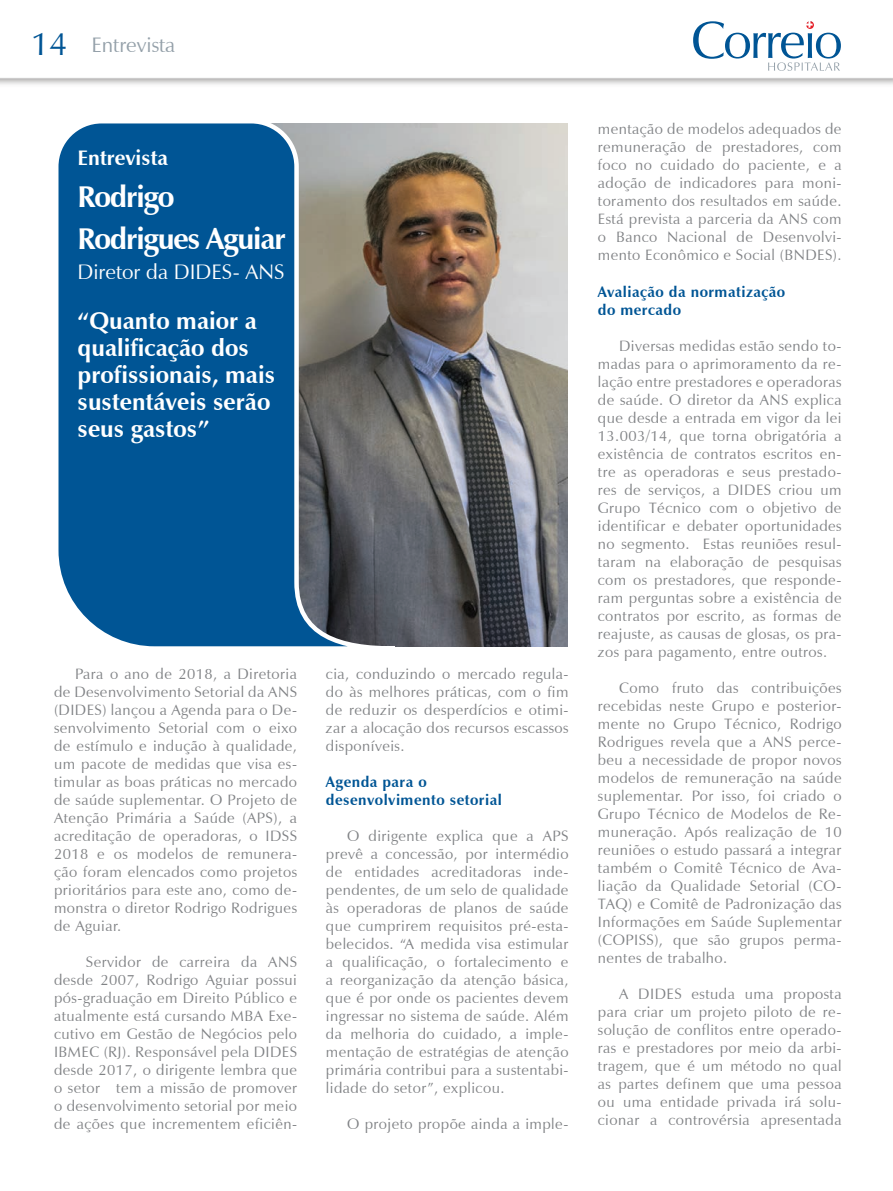
<style>
.page{position:relative;width:893px;height:1191px;background:#fff}
.page>*{position:absolute;margin:0;border:0;box-sizing:border-box;transform-origin:0 0}
.t1{font:33px "Zapf Humanist 601 BT";color:#005595}
.t2{font:700 30px/42px "Zapf Humanist 601 BT";letter-spacing:-.04em;color:#fff}
.t3{font:700 24px/27px "Zapf Humanist 601 BT";color:#fff}
.t4{font:21px "Zapf Humanist 601 BT";color:#fff}
.t5{font:21px "Zapf Humanist 601 BT";color:#94a0a9}
.t6{font:700 21px "Zapf Humanist 601 BT";color:#fff}
.t7{font:15px/18px "Zapf Humanist 601 BT";letter-spacing:.03em;color:#808285;text-align:justify}
.t8{font:700 15px/18px "Zapf Humanist 601 BT";letter-spacing:.03em;color:#005595}
</style>
<div class="page">
<svg style="left:693px;top:21px;width:148px;height:50px"></svg>
<img style="left:399px;top:124px;width:168px;height:522px">
<svg style="left:58px;top:123px;width:341px;height:524px;background:#28628c"></svg>
<h1 class="t1" style="left:31px;top:23px;width:38px">14</h1>
<h3 class="t5" style="left:91px;top:31px;width:85px">Entrevista</h3>
<h3 class="t6" style="left:78px;top:145px;width:92px">Entrevista</h3>
<h2 class="t2" style="left:78px;top:176px;width:210px">Rodrigo<br>Rodrigues Aguiar</h2>
<h3 class="t4" style="left:78px;top:259px;width:208px">Diretor da DIDES- ANS</h3>
<h3 class="t3" style="left:78px;top:307px;width:199px">“Quanto maior a qualificação dos profissionais, mais sustentáveis serão seus gastos”</h3>
<p class="t7" style="left:54px;top:665px;width:245px;text-indent:21px">Para o ano de 2018, a Diretoria de Desenvolvimento Setorial da ANS (DIDES) lançou a Agenda para o De&shy;senvolvimento Setorial com o eixo de estímulo e indução à qualidade, um pacote de medidas que visa es&shy;timular as boas práticas no mercado de saúde suplementar. O Projeto de Atenção Primária a Saúde (APS), a acreditação de operadoras, o IDSS 2018 e os modelos de remunera&shy;ção foram elencados como projetos prioritários para este ano, como de&shy;monstra o diretor Rodrigo Rodrigues de Aguiar.</p>
<p class="t7" style="left:54px;top:953px;width:245px;text-indent:32px">Servidor de carreira da ANS desde 2007, Rodrigo Aguiar possui pós-graduação em Direito Público e atualmente está cursando MBA Exe&shy;cutivo em Gestão de Negócios pelo IBMEC (RJ). Responsável pela DIDES desde 2017, o dirigente lembra que o setor tem a missão de promover o desenvolvimento setorial por meio de ações que incrementem eficiên-</p>
<p class="t7" style="left:326px;top:665px;width:244px">cia, conduzindo o mercado regula&shy;do às melhores práticas, com o fim de reduzir os desperdícios e otimi&shy;zar a alocação dos recursos escassos disponíveis.</p>
<p class="t8" style="left:326px;top:773px;width:177px">Agenda para o desenvolvimento setorial</p>
<p class="t7" style="left:326px;top:827px;width:244px;text-indent:21px">O dirigente explica que a APS prevê a concessão, por intermédio de entidades acreditadoras inde&shy;pendentes, de um selo de qualidade às operadoras de planos de saúde que cumprirem requisitos pré-esta&shy;belecidos. “A medida visa estimular a qualificação, o fortalecimento e a reorganização da atenção básica, que é por onde os pacientes devem ingressar no sistema de saúde. Além da melhoria do cuidado, a imple&shy;mentação de estratégias de atenção primária contribui para a sustentabi&shy;lidade do setor”, explicou.</p>
<p class="t7" style="left:347px;top:1115px;width:223px">O projeto propõe ainda a imple-</p>
<p class="t7" style="left:598px;top:120px;width:245px">mentação de modelos adequados de remuneração de prestadores, com foco no cuidado do paciente, e a adoção de indicadores para moni&shy;toramento dos resultados em saúde.<br>Está prevista a parceria da ANS com o Banco Nacional de Desenvolvi&shy;mento Econômico e Social (BNDES).</p>
<p class="t8" style="left:598px;top:282px;width:189px">Avaliação da normatização do mercado</p>
<p class="t7" style="left:598px;top:336px;width:245px;text-indent:21px">Diversas medidas estão sendo to&shy;madas para o aprimoramento da re&shy;lação entre prestadores e operadoras de saúde. O diretor da ANS explica que desde a entrada em vigor da lei 13.003/14, que torna obrigatória a existência de contratos escritos en&shy;tre as operadoras e seus prestado&shy;res de serviços, a DIDES criou um Grupo Técnico com o objetivo de identificar e debater oportunidades no segmento. Estas reuniões resul&shy;taram na elaboração de pesquisas com os prestadores, que responde&shy;ram perguntas sobre a existência de contratos por escrito, as formas de reajuste, as causas de glosas, os pra&shy;zos para pagamento, entre outros.</p>
<p class="t7" style="left:598px;top:678px;width:245px;text-indent:21px">Como fruto das contribuições recebidas neste Grupo e posterior&shy;mente no Grupo Técnico, Rodrigo Rodrigues revela que a ANS perce&shy;beu a necessidade de propor novos modelos de remuneração na saúde suplementar. Por isso, foi criado o Grupo Técnico de Modelos de Re&shy;muneração. Após realização de 10 reuniões o estudo passará a integrar também o Comitê Técnico de Ava&shy;liação da Qualidade Setorial (CO-TAQ) e Comitê de Padronização das Informações em Saúde Suplementar (COPISS), que são grupos perma&shy;nentes de trabalho.</p>
<p class="t7" style="left:598px;top:984px;width:245px;text-indent:21px">A DIDES estuda uma proposta para criar um projeto piloto de re&shy;solução de conflitos entre operado&shy;ras e prestadores por meio da arbi&shy;tragem, que é um método no qual as partes definem que uma pessoa ou uma entidade privada irá solu&shy;cionar a controvérsia apresentada</p>
</div>
